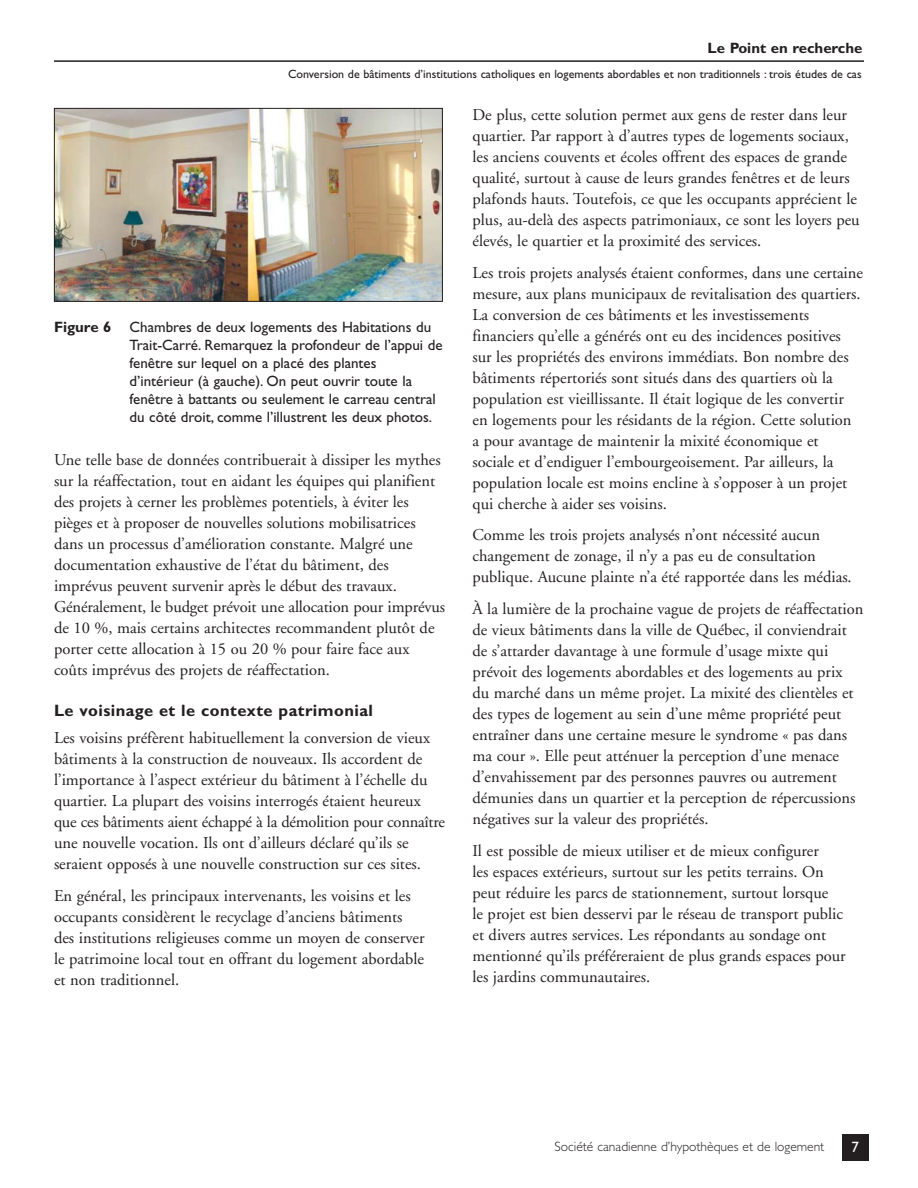
<style>
.page{position:relative;width:918px;height:1188px;background:#fff}
.page>*{position:absolute;margin:0;border:0;box-sizing:border-box;transform-origin:0 0}
.t1{font:16.5px/21px "Adobe Garamond";color:#231f20}
.t2{font:700 16.5px "Gill Sans Std";letter-spacing:.03em;color:#231f20}
.t3{font:15px/18px "Gill Sans Std";color:#231f20}
.t4{font:700 15px "Gill Sans Std";color:#231f20}
.t5{font:15px "Gill Sans Std";color:#fff}
.t6{font:300 13.5px "Gill Sans Std";color:#231f20}
.t7{font:12px "Gill Sans Std";color:#231f20}
.s1{font-weight:700}
</style>
<div class="page">
<hr style="left:54px;top:60px;width:810px;height:2px;background:#231f20">
<div style="left:842px;top:1134px;width:27px;height:27px;background:#231f20"></div>
<img style="left:56px;top:110px;width:385px;height:190px">
<div style="left:54px;top:108px;width:389px;height:194px;border:1px solid #231f20"></div>
<p class="t4" style="left:708px;top:43px;width:156px">Le Point en recherche</p>
<p class="t7" style="left:288px;top:69px;width:575px">Conversion de bâtiments d’institutions catholiques en logements abordables et non traditionnels : trois études de cas</p>
<p class="t3" style="left:130px;top:320px;width:315px;text-indent:-76px"><span class="s1">Figure 6</span> Chambres de deux logements des Habitations du Trait-Carré. Remarquez la profondeur de l’appui de fenêtre sur lequel on a placé des plantes d’intérieur (à gauche). On peut ouvrir toute la fenêtre à battants ou seulement le carreau central du côté droit, comme l’illustrent les deux photos.</p>
<p class="t1" style="left:54px;top:451px;width:393px">Une telle base de données contribuerait à dissiper les mythes sur la réaffectation, tout en aidant les équipes qui planifient des projets à cerner les problèmes potentiels, à éviter les pièges et à proposer de nouvelles solutions mobilisatrices dans un processus d’amélioration constante. Malgré une documentation exhaustive de l’état du bâtiment, des imprévus peuvent survenir après le début des travaux.<br>Généralement, le budget prévoit une allocation pour imprévus de 10 %, mais certains architectes recommandent plutôt de porter cette allocation à 15 ou 20 % pour faire face aux coûts imprévus des projets de réaffectation.</p>
<p class="t2" style="left:54px;top:705px;width:321px">Le voisinage et le contexte patrimonial</p>
<p class="t1" style="left:54px;top:729px;width:393px">Les voisins préfèrent habituellement la conversion de vieux bâtiments à la construction de nouveaux. Ils accordent de l’importance à l’aspect extérieur du bâtiment à l’échelle du quartier. La plupart des voisins interrogés étaient heureux que ces bâtiments aient échappé à la démolition pour connaître une nouvelle vocation. Ils ont d’ailleurs déclaré qu’ils se seraient opposés à une nouvelle construction sur ces sites.</p>
<p class="t1" style="left:54px;top:887px;width:372px">En général, les principaux intervenants, les voisins et les occupants considèrent le recyclage d’anciens bâtiments des institutions religieuses comme un moyen de conserver le patrimoine local tout en offrant du logement abordable et non traditionnel.</p>
<p class="t1" style="left:472px;top:106px;width:389px">De plus, cette solution permet aux gens de rester dans leur quartier. Par rapport à d’autres types de logements sociaux, les anciens couvents et écoles offrent des espaces de grande qualité, surtout à cause de leurs grandes fenêtres et de leurs plafonds hauts. Toutefois, ce que les occupants apprécient le plus, au-delà des aspects patrimoniaux, ce sont les loyers peu élevés, le quartier et la proximité des services.</p>
<p class="t1" style="left:472px;top:263px;width:392px">Les trois projets analysés étaient conformes, dans une certaine mesure, aux plans municipaux de revitalisation des quartiers.<br>La conversion de ces bâtiments et les investissements financiers qu’elle a générés ont eu des incidences positives sur les propriétés des environs immédiats. Bon nombre des bâtiments répertoriés sont situés dans des quartiers où la population est vieillissante. Il était logique de les convertir en logements pour les résidants de la région. Cette solution<br>a pour avantage de maintenir la mixité économique et sociale et d’endiguer l’embourgeoisement. Par ailleurs, la population locale est moins encline à s’opposer à un projet qui cherche à aider ses voisins.</p>
<p class="t1" style="left:472px;top:526px;width:381px">Comme les trois projets analysés n’ont nécessité aucun changement de zonage, il n’y a pas eu de consultation publique. Aucune plainte n’a été rapportée dans les médias.</p>
<p class="t1" style="left:472px;top:600px;width:392px">À la lumière de la prochaine vague de projets de réaffectation de vieux bâtiments dans la ville de Québec, il conviendrait de s’attarder davantage à une formule d’usage mixte qui prévoit des logements abordables et des logements au prix<br>du marché dans un même projet. La mixité des clientèles et des types de logement au sein d’une même propriété peut entraîner dans une certaine mesure le syndrome « pas dans ma cour ». Elle peut atténuer la perception d’une menace d’envahissement par des personnes pauvres ou autrement démunies dans un quartier et la perception de répercussions négatives sur la valeur des propriétés.</p>
<p class="t1" style="left:472px;top:842px;width:375px">Il est possible de mieux utiliser et de mieux configurer<br>les espaces extérieurs, surtout sur les petits terrains. On peut réduire les parcs de stationnement, surtout lorsque<br>le projet est bien desservi par le réseau de transport public et divers autres services. Les répondants au sondage ont mentionné qu’ils préféreraient de plus grands espaces pour les jardins communautaires.</p>
<p class="t6" style="left:555px;top:1142px;width:271px">Société canadienne d’hypothèques et de logement</p>
<p class="t5" style="left:852px;top:1142px;width:9px">7</p>
</div>
